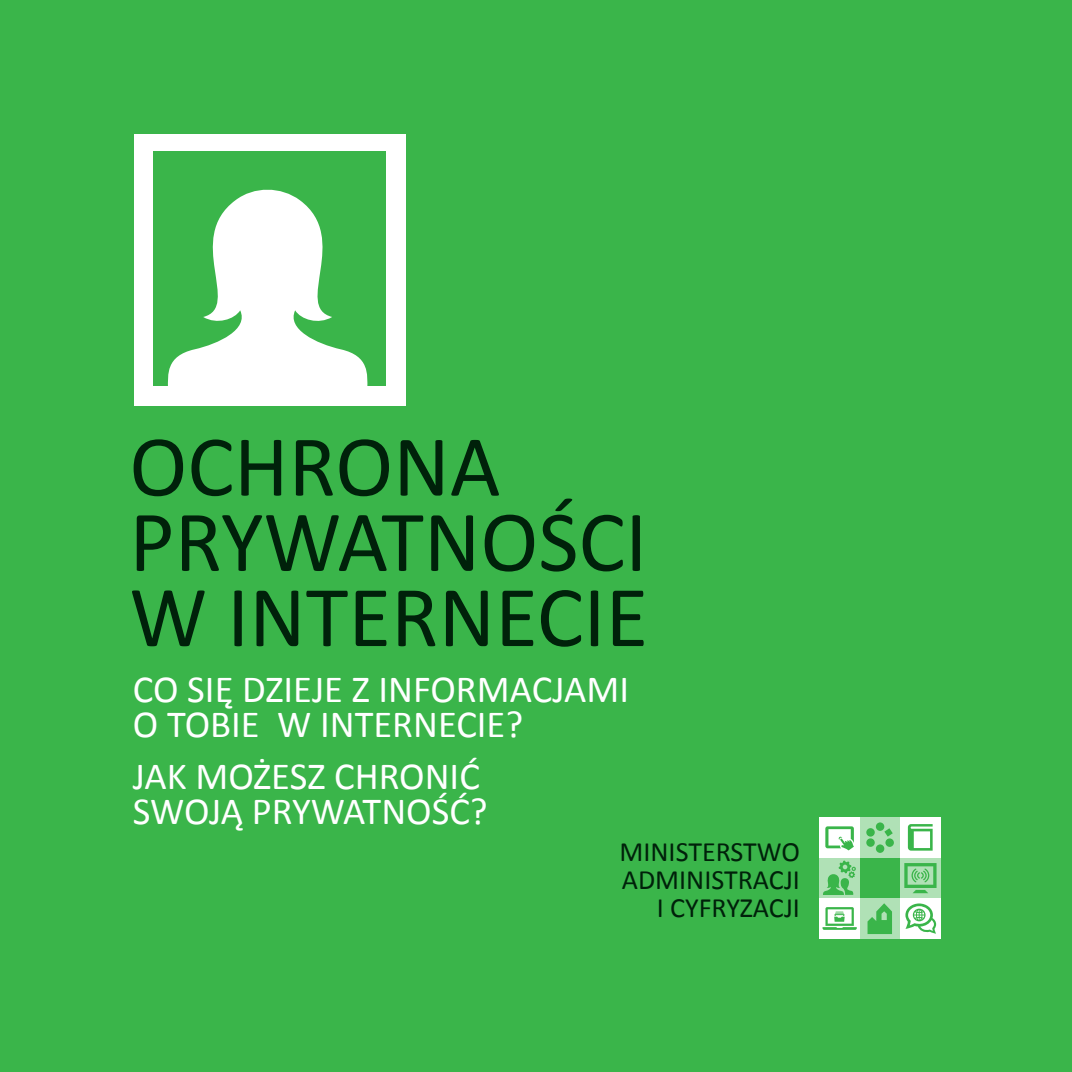
<style>
.page{position:relative;width:1072px;height:1072px;background:#3ab54a}
.page>*{position:absolute;margin:0;border:0;box-sizing:border-box;transform-origin:0 0}
.t1{font:87.5px/75.2px "Calibri";color:#00210a}
.t2{font:38.5px/35px "Calibri";color:#fff}
.t3{font:28px/28px "Calibri";color:#00210a;text-align:right}
</style>
<div class="page">
<div style="left:900px;top:817px;width:40px;height:40px;background:#fff"></div>
<div style="left:819px;top:817px;width:40px;height:40px;background:#fff"></div>
<div style="left:900px;top:898px;width:40px;height:40px;background:#fff"></div>
<div style="left:819px;top:898px;width:40px;height:40px;background:#fff"></div>
<div style="left:134px;top:134px;width:271px;height:271px;background:#fff"></div>
<div style="left:153px;top:151px;width:233px;height:235px;background:#3ab54a"></div>
<svg style="left:167px;top:189px;width:201px;height:197px"></svg>
<div style="left:859px;top:898px;width:41px;height:40px;background:#b0e1b6"></div>
<svg style="left:900px;top:857px;width:40px;height:41px"></svg>
<div style="left:819px;top:857px;width:40px;height:41px;background:#b0e1b6"></div>
<svg style="left:859px;top:817px;width:41px;height:40px"></svg>
<div style="left:885px;top:838px;width:8px;height:8px;background:#3ab54a;border-radius:50%"></div>
<div style="left:866px;top:838px;width:8px;height:8px;background:#3ab54a;border-radius:50%"></div>
<div style="left:866px;top:828px;width:8px;height:8px;background:#3ab54a;border-radius:50%"></div>
<div style="left:875px;top:844px;width:9px;height:8px;background:#3ab54a;border-radius:50%"></div>
<div style="left:875px;top:822px;width:9px;height:8px;background:#3ab54a;border-radius:50%"></div>
<svg style="left:884px;top:828px;width:8px;height:8px"></svg>
<svg style="left:907px;top:824px;width:25px;height:26px"></svg>
<svg style="left:825px;top:826px;width:29px;height:24px"></svg>
<svg style="left:867px;top:903px;width:25px;height:31px"></svg>
<svg style="left:905px;top:903px;width:31px;height:30px"></svg>
<svg style="left:904px;top:863px;width:32px;height:30px"></svg>
<svg style="left:822px;top:907px;width:34px;height:22px"></svg>
<svg style="left:823px;top:860px;width:33px;height:35px"></svg>
<h1 class="t1" style="left:129px;top:429px;width:520px">OCHRONA<br>PRYWATNOŚCI<br>W INTERNECIE</h1>
<h1 class="t2" style="left:133px;top:671px;width:498px">CO SIĘ DZIEJE Z INFORMACJAMI<br>O TOBIE W INTERNECIE?</h1>
<h1 class="t2" style="left:133px;top:759px;width:356px">JAK MOŻESZ CHRONIĆ<br>SWOJĄ PRYWATNOŚĆ?</h1>
<p class="t3" style="left:619px;top:837px;width:182px">MINISTERSTWO<br>ADMINISTRACJI<br>I CYFRYZACJI</p>
</div>
